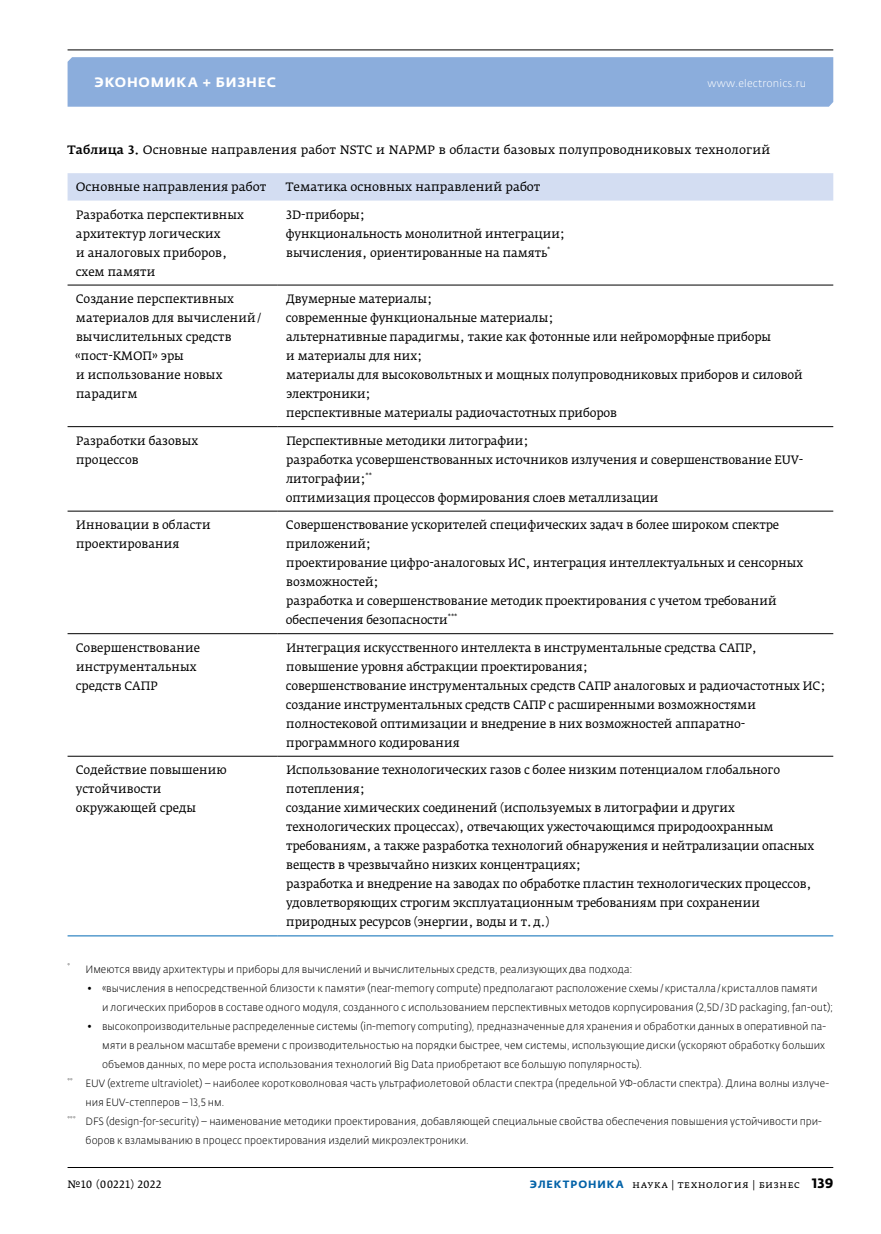
<style>
.page{position:relative;width:881px;height:1234px;background:#fff}
.page>*{position:absolute;margin:0;border:0;box-sizing:border-box;transform-origin:0 0}
.t1{font:700 13.5px "Fedra Sans Alt Pro";letter-spacing:.06em;color:#fff}
.t2{font:12px/19px "Fedra Serif A Pro";letter-spacing:-.01em;color:#000}
.t3{font:300 10.5px/19px "Fedra Sans Pro";color:#000;scale:.96 1}
.t4{font:10.5px "Fedra Serif A Pro";letter-spacing:.03em;color:#000}
.t5{font:300 10.5px "Fedra Sans Pro";letter-spacing:.015em;color:#fff}
.s1{font-weight:500}
.s2{font-family:"Fedra Sans Alt Pro";font-weight:700;color:#0061a7}
.s3{font-family:"Fedra Sans Pro";font-weight:700;font-size:13.5px}
</style>
<div class="page">
<div style="left:67px;top:57px;width:765px;height:50px;background:#8baddc"></div>
<hr style="left:67px;top:49px;width:765px;height:1px;background:#000">
<hr style="left:68px;top:1166px;width:764px;height:1px;background:#000">
<div style="left:68px;top:173px;width:765px;height:27px;background:#d3ddf2"></div>
<hr style="left:68px;top:285px;width:210px;height:1px;background:#000">
<hr style="left:278px;top:285px;width:555px;height:1px;background:#000">
<hr style="left:68px;top:426px;width:210px;height:1px;background:#000">
<hr style="left:278px;top:426px;width:555px;height:1px;background:#000">
<hr style="left:68px;top:510px;width:210px;height:1px;background:#000">
<hr style="left:278px;top:510px;width:555px;height:1px;background:#000">
<hr style="left:68px;top:633px;width:210px;height:1px;background:#000">
<hr style="left:278px;top:633px;width:555px;height:1px;background:#000">
<hr style="left:68px;top:755px;width:210px;height:1px;background:#000">
<hr style="left:278px;top:755px;width:555px;height:1px;background:#000">
<hr style="left:68px;top:935px;width:210px;height:1px;background:#0069b4">
<hr style="left:278px;top:935px;width:555px;height:1px;background:#0069b4">
<p class="t1" style="left:95px;top:74px;width:183px">Экономика + Бизнес</p>
<p class="t5" style="left:707px;top:77px;width:100px">www.electronics.ru</p>
<p class="t2" style="left:68px;top:140px;width:704px"><span class="s1">Таблица 3.</span> Основные направления работ NSTC и NAPMP в области базовых полупроводниковых технологий</p>
<p class="t2" style="left:76px;top:177px;width:192px">Основные направления работ</p>
<p class="t2" style="left:286px;top:177px;width:256px">Тематика основных направлений работ</p>
<p class="t2" style="left:76px;top:205px;width:170px">Разработка перспективных архитектур логических<br>и аналоговых приборов, схем памяти</p>
<p class="t2" style="left:285px;top:205px;width:281px">3D-приборы;<br>функциональность монолитной интеграции; вычисления, ориентированные на память<sup>*</sup></p>
<p class="t2" style="left:75px;top:289px;width:188px">Создание перспективных материалов для вычислений/ вычислительных средств «пост-КМОП» эры<br>и использование новых парадигм</p>
<p class="t2" style="left:286px;top:289px;width:518px">Двумерные материалы;<br>современные функциональные материалы;<br>альтернативные парадигмы, такие как фотонные или нейроморфные приборы<br>и материалы для них;<br>материалы для высоковольтных и мощных полупроводниковых приборов и силовой электроники;<br>перспективные материалы радиочастотных приборов</p>
<p class="t2" style="left:76px;top:431px;width:124px">Разработки базовых процессов</p>
<p class="t2" style="left:286px;top:431px;width:518px">Перспективные методики литографии;<br>разработка усовершенствованных источников излучения и совершенствование EUV&shy;литографии;<sup>**<br></sup>оптимизация процессов формирования слоев металлизации</p>
<p class="t2" style="left:76px;top:515px;width:136px">Инновации в области проектирования</p>
<p class="t2" style="left:286px;top:515px;width:519px">Совершенствование ускорителей специфических задач в более широком спектре приложений;<br>проектирование цифро-аналоговых ИС, интеграция интеллектуальных и сенсорных возможностей;<br>разработка и совершенствование методик проектирования с учетом требований обеспечения безопасности<sup>***</sup></p>
<p class="t2" style="left:76px;top:637px;width:126px">Совершенствование инструментальных средств САПР</p>
<p class="t2" style="left:286px;top:637px;width:541px">Интеграция искусственного интеллекта в инструментальные средства САПР, повышение уровня абстракции проектирования;<br>совершенствование инструментальных средств САПР аналоговых и радиочастотных ИС; создание инструментальных средств САПР с расширенными возможностями полностековой оптимизации и внедрение в них возможностей аппаратно&shy;программного кодирования</p>
<p class="t2" style="left:76px;top:760px;width:152px">Содействие повышению устойчивости окружающей среды</p>
<p class="t2" style="left:286px;top:760px;width:530px">Использование технологических газов с более низким потенциалом глобального потепления;<br>создание химических соединений (используемых в литографии и других технологических процессах), отвечающих ужесточающимся природоохранным требованиям, а также разработка технологий обнаружения и нейтрализации опасных веществ в чрезвычайно низких концентрациях;<br>разработка и внедрение на заводах по обработке пластин технологических процессов, удовлетворяющих строгим эксплуатационным требованиям при сохранении природных ресурсов (энергии, воды и т.д.)</p>
<p class="t3" style="left:68px;top:959px;width:589px"><sup>*</sup> Имеются ввиду архитектуры и приборы для вычислений и вычислительных средств, реализующих два подхода:</p>
<p class="t3" style="left:102px;top:978px;width:762px;text-indent:-15px">• «вычисления в непосредственной близости к памяти» (near-memory compute) предполагают расположение схемы/кристалла/кристаллов памяти<br>и логических приборов в составе одного модуля, созданного с использованием перспективных методов корпусирования (2,5D/3D packaging, fan-out);</p>
<p class="t3" style="left:87px;top:1016px;width:770px">• высокопроизводительные распределенные системы (in-memory computing), предназначенные для хранения и обработки данных в оперативной па-</p>
<p class="t3" style="left:102px;top:1035px;width:754px">мяти в реальном масштабе времени с производительностью на порядки быстрее, чем системы, использующие диски (ускоряют обработку больших</p>
<p class="t3" style="left:102px;top:1054px;width:564px">объемов данных, по мере роста использования технологий Big Data приобретают все большую популярность).</p>
<p class="t3" style="left:68px;top:1073px;width:794px"><sup>**</sup> EUV (extreme ultraviolet) – наиболее коротковолновая часть ультрафиолетовой области спектра (предельной УФ-области спектра). Длина волны излуче-</p>
<p class="t3" style="left:85px;top:1092px;width:146px">ния EUV-степперов – 13,5 нм.</p>
<p class="t3" style="left:68px;top:1111px;width:787px"><sup>***</sup> DFS (design-for-security) – наименование методики проектирования, добавляющей специальные свойства обеспечения повышения устойчивости при-</p>
<p class="t3" style="left:86px;top:1130px;width:400px">боров к взламыванию в процесс проектирования изделий микроэлектроники.</p>
<p class="t4" style="left:67px;top:1177px;width:95px">№10 (00221) 2022</p>
<p class="t4" style="left:529px;top:1177px;width:305px"><span class="s2">ЭЛЕКТРОНИКА</span> наука | технология | бизнес <span class="s3">139</span></p>
</div>
